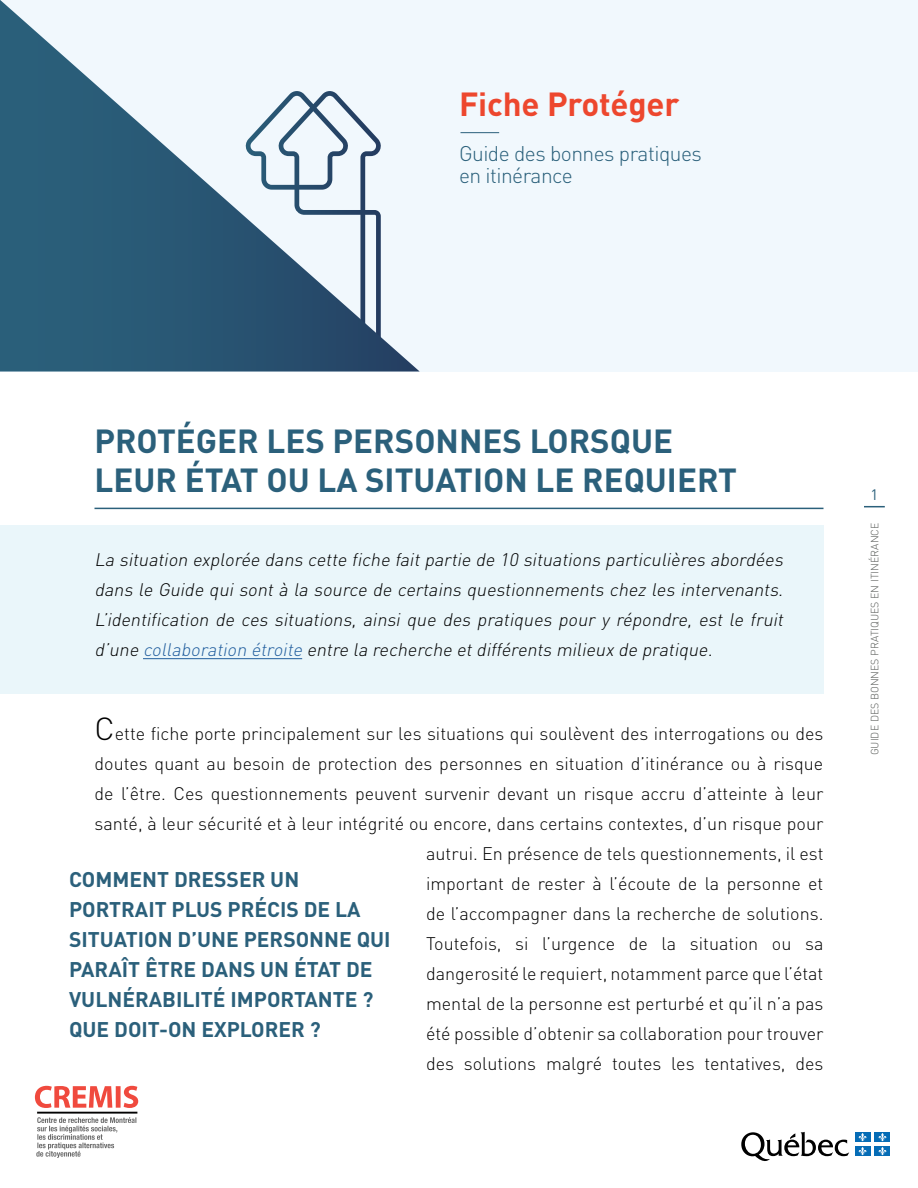
<style>
.page{position:relative;width:918px;height:1188px;background:#fff}
.page>*{position:absolute;margin:0;border:0;box-sizing:border-box;transform-origin:0 0}
.t1{font:700 33px/39px "DIN Offc";color:#2b607b}
.t2{font:700 33px "DIN Offc";letter-spacing:-.005em;color:#ed472e}
.t3{font:700 21px/30px "DIN Offc";color:#2b607b}
.t4{font:300 21px/22.5px "DIN Offc";letter-spacing:-.025em;color:#295f7a}
.t5{font:300 18px/30px "DIN Offc";color:#000;text-align:right}
.t6{font:italic 300 18px/30px "DIN Offc";color:#000;text-align:justify}
.t7{font:15px "DIN Offc";color:#2b607b}
.t8{font:300 10.5px "DIN Offc";color:#575a57}
.s1{color:#215e9e}
.s2{font-size:31.5px}
</style>
<div class="page">
<svg style="left:864px;top:506px;width:21px;height:1px"></svg>
<div style="left:0;top:0;width:918px;height:372px;background:#f1f8fd"></div>
<svg style="left:0;top:0;width:420px;height:372px"></svg>
<hr style="left:460px;top:132px;width:39px;height:1px;background:#295f7a">
<div style="left:0;top:525px;width:824px;height:169px;background:#eaf6fa"></div>
<hr style="left:143px;top:658px;width:159px;height:1px;background:#215e9e">
<hr style="left:94px;top:508px;width:730px;height:1px;background:#2b607b">
<img style="left:34px;top:1085px;width:105px;height:73px">
<img style="left:35px;top:1086px;width:103px;height:22px">
<img style="left:37px;top:1117px;width:99px;height:6px">
<svg style="left:37px;top:1127px;width:10px;height:4px"></svg>
<img style="left:49px;top:1126px;width:67px;height:5px">
<img style="left:37px;top:1134px;width:66px;height:6px">
<img style="left:37px;top:1143px;width:77px;height:5px">
<img style="left:36px;top:1151px;width:45px;height:6px">
<svg style="left:741px;top:1132px;width:108px;height:29px"></svg>
<div style="left:855px;top:1132px;width:15px;height:10px;background:#056cb6"></div>
<svg style="left:858px;top:1133px;width:9px;height:8px"></svg>
<div style="left:875px;top:1132px;width:15px;height:10px;background:#056cb6"></div>
<svg style="left:878px;top:1133px;width:9px;height:8px"></svg>
<div style="left:855px;top:1146px;width:15px;height:10px;background:#056cb6"></div>
<svg style="left:858px;top:1147px;width:9px;height:8px"></svg>
<div style="left:875px;top:1146px;width:15px;height:10px;background:#056cb6"></div>
<svg style="left:878px;top:1147px;width:9px;height:8px"></svg>
<h1 class="t2" style="left:459px;top:82px;width:222px">Fiche Protéger</h1>
<p class="t4" style="left:459px;top:142px;width:244px">Guide des bonnes pratiques en itinérance</p>
<h1 class="t1" style="left:94px;top:420px;width:644px">PROTÉGER LES PERSONNES LORSQUE<br>LEUR ÉTAT OU LA SITUATION LE REQUIERT</h1>
<p class="t6" style="left:94px;top:544px;width:694px">La situation explorée dans cette fiche faitpartie de 10 situations particulières abordées dans le Guide qui sont à la source de certains questionnements chez les intervenants.<br>L’identification de ces situations, ainsi que des pratiques pour y répondre, est le fruit d’une <span class="s1">collaboration étroite</span> entre la recherche etdifférents milieux de pratique.</p>
<p class="t5" style="left:94px;top:718px;width:731px"><span class="s2">C</span>ette fiche porte principalement sur les situations qui soulèvent des interrogations ou des doutes quant au besoin de protection des personnes en situation d’itinérance ou à risque de l’être. Ces questionnements peuvent survenir devant un risque accru d’atteinte à leur santé, à leur sécurité et à leur intégrité ou encore, dans certains contextes, d’un risque pour autrui. En présence de tels questionnements, il est<br>important de rester à l’écoute de la personne et<br>de l’accompagner dans la recherche de solutions.<br>Toutefois, si l’urgence de la situation ou sa<br>dangerosité le requiert, notamment parce que l’état<br>mental de la personne est perturbé et qu’il n’a pas<br>été possible d’obtenir sa collaboration pour trouver<br>des solutions malgré toutes les tentatives, des</p>
<p class="t3" style="left:69px;top:863px;width:323px">COMMENT DRESSER UN<br>PORTRAIT PLUS PRÉCIS DE LA<br>SITUATION D’UNE PERSONNE QUI<br>PARAÎT ÊTRE DANS UN ÉTAT DE<br>VULNÉRABILITÉ IMPORTANTE ?<br>QUE DOIT-ON EXPLORER ?</p>
<p class="t7" style="left:870px;top:485px;width:9px">1</p>
<p class="t8" style="left:868px;top:755px;width:234px;rotate:-90deg">GUIDE DES BONNES PRATIQUES EN ITINÉRANCE</p>
</div>
